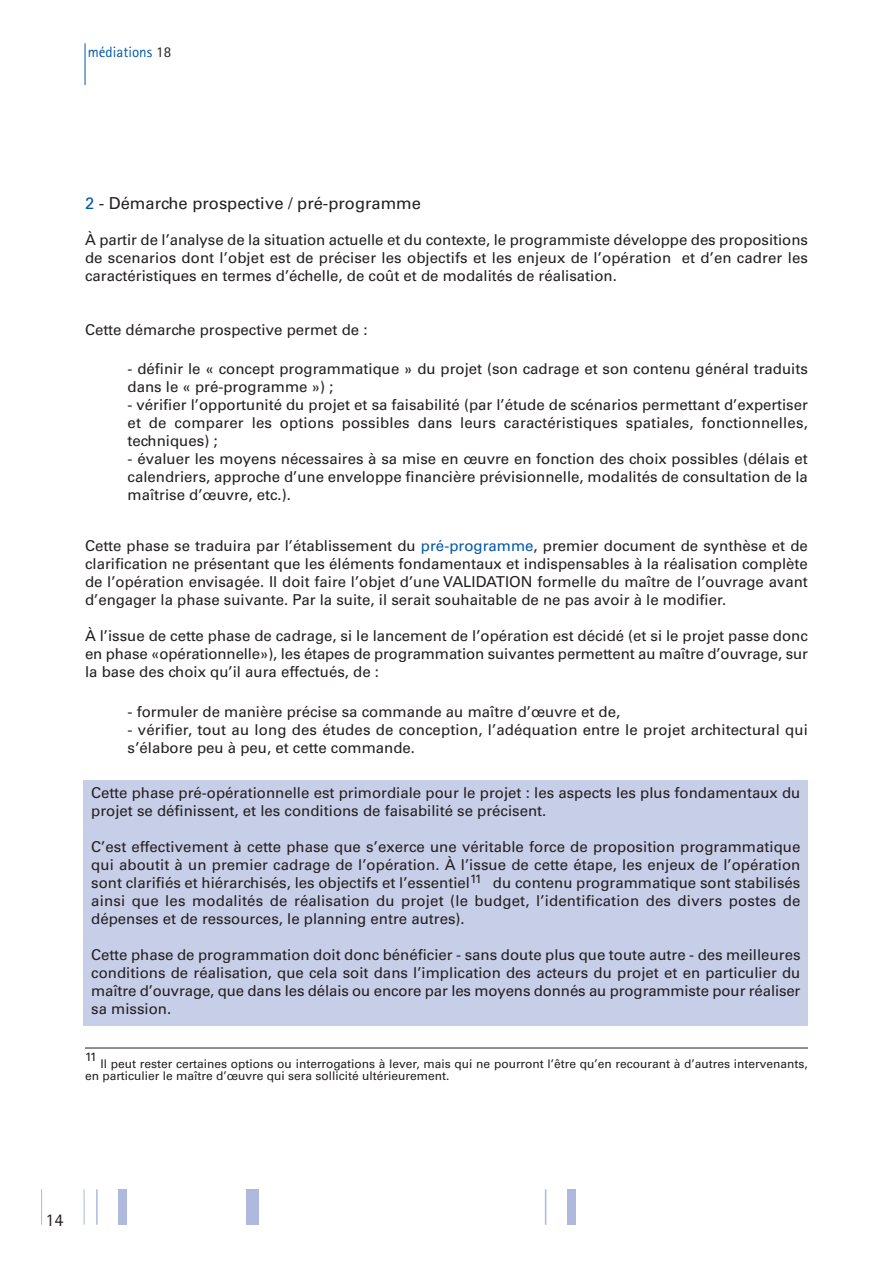
<style>
.page{position:relative;width:893px;height:1263px;background:#fff}
.page>*{position:absolute;margin:0;border:0;box-sizing:border-box;transform-origin:0 0}
.t1{font:18px "Agfa Rotis Sans Serif";color:#231f20}
.t2{font:16.5px "Univers LT";color:#231f20}
.t3{font:15px/18px "Univers LT";color:#231f20;text-align:justify}
.t4{font:15px "Agfa Rotis Sans Serif";color:#0157a8}
.t5{font:12px/12px "Univers LT";color:#231f20}
.s1{color:#231f20}
.s2{color:#0157a8}
</style>
<div class="page">
<hr style="left:85px;top:43px;width:1px;height:42px;background:#0157a8">
<hr style="left:96px;top:1189px;width:2px;height:36px;background:#aeb9dd">
<hr style="left:84px;top:1189px;width:1px;height:36px;background:#aeb9dd">
<hr style="left:41px;top:1189px;width:1px;height:36px;background:#aeb9dd">
<div style="left:118px;top:1189px;width:9px;height:36px;background:#aeb9dd"></div>
<div style="left:246px;top:1189px;width:12px;height:36px;background:#aeb9dd"></div>
<hr style="left:545px;top:1189px;width:1px;height:36px;background:#aeb9dd">
<div style="left:567px;top:1189px;width:8px;height:36px;background:#aeb9dd"></div>
<div style="left:84px;top:780px;width:724px;height:245px;background:#c7cee7"></div>
<hr style="left:85px;top:1048px;width:723px;height:1px;background:#231f20">
<p class="t4" style="left:88px;top:43px;width:85px">médiations <span class="s1">18</span></p>
<p class="t2" style="left:85px;top:193px;width:337px"><span class="s2">2</span> - Démarche prospective / pré-programme</p>
<p class="t3" style="left:85px;top:231px;width:724px">À partir de l’analyse de la situation actuelle et du contexte, le programmiste développe des propositions de scenarios dont l’objet est de préciser les objectifs et les enjeux de l’opération et d’en cadrer les caractéristiques en termes d’échelle, de coût et de modalités de réalisation.</p>
<p class="t3" style="left:85px;top:321px;width:284px">Cette démarche prospective permet de :</p>
<p class="t3" style="left:128px;top:360px;width:682px">- définir le « concept programmatique » du projet (son cadrage et son contenu général traduits dans le « pré-programme ») ;</p>
<p class="t3" style="left:128px;top:396px;width:682px">- vérifier l’opportunité du projet et sa faisabilité (par l’étude de scénarios permettant d’expertiser et de comparer les options possibles dans leurs caractéristiques spatiales, fonctionnelles, techniques) ;</p>
<p class="t3" style="left:128px;top:450px;width:682px">- évaluer les moyens nécessaires à sa mise en œuvre en fonction des choix possibles (délais et calendriers, approche d’une enveloppe financière prévisionnelle, modalités de consultation de la maîtrise d’œuvre, etc.).</p>
<p class="t3" style="left:85px;top:537px;width:724px">Cette phase se traduira par l’établissement du <span class="s2">pré-programme</span>, premier document de synthèse et de clarification ne présentant que les éléments fondamentaux et indispensables à la réalisation complète de l’opération envisagée. Il doit faire l’objet d’une VALIDATION formelle du maître de l’ouvrage avant d’engager la phase suivante. Par la suite, il serait souhaitable de ne pas avoir à le modifier.</p>
<p class="t3" style="left:85px;top:627px;width:724px">À l’issue de cette phase de cadrage, si le lancement de l’opération est décidé (et si le projet passe donc en phase «opérationnelle»), les étapes de programmation suivantes permettent au maître d’ouvrage, sur la base des choix qu’il aura effectués, de :</p>
<p class="t3" style="left:128px;top:702px;width:494px">- formuler de manière précise sa commande au maître d’œuvre et de,</p>
<p class="t3" style="left:128px;top:720px;width:682px">- vérifier, tout au long des études de conception, l’adéquation entre le projet architectural qui s’élabore peu à peu, et cette commande.</p>
<p class="t3" style="left:91px;top:784px;width:711px">Cette phase pré-opérationnelle est primordiale pour le projet : les aspects les plus fondamentaux du projet se définissent, et les conditions de faisabilité se précisent.</p>
<p class="t3" style="left:91px;top:838px;width:711px">C’est effectivement à cette phase que s’exerce une véritable force de proposition programmatique qui aboutit à un premier cadrage de l’opération. À l’issue de cette étape, les enjeux de l’opération sont clarifiés et hiérarchisés, les objectifs et l’essentiel<sup>11</sup> du contenu programmatique sont stabilisés ainsi que les modalités de réalisation du projet (le budget, l’identification des divers postes de dépenses et de ressources, le planning entre autres).</p>
<p class="t3" style="left:91px;top:946px;width:711px">Cette phase de programmation doit donc bénéficier - sans doute plus que toute autre - des meilleures conditions de réalisation, que cela soit dans l’implication des acteurs du projet et en particulier du maître d’ouvrage, que dans les délais ou encore par les moyens donnés au programmiste pour réaliser sa mission.</p>
<p class="t5" style="left:85px;top:1051px;width:13px">11</p>
<p class="t5" style="left:85px;top:1058px;width:724px;text-indent:15px">Il peut rester certaines options ou interrogations à lever, mais qui ne pourront l’être qu’en recourant à d’autres intervenants, en particulier le maître d’œuvre qui sera sollicité ultérieurement.</p>
<p class="t1" style="left:45px;top:1210px;width:19px">14</p>
</div>
